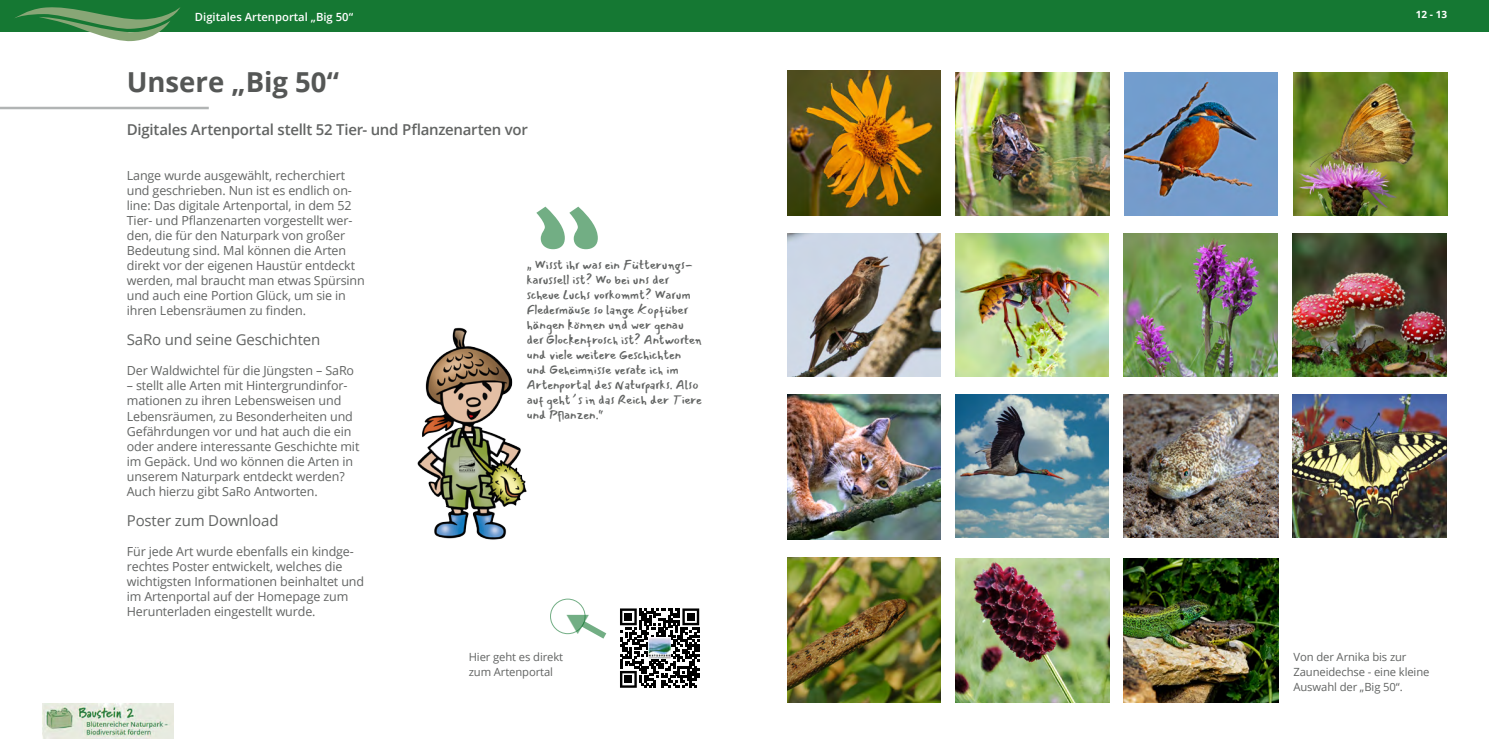
<style>
.page{position:relative;width:1489px;height:745px;background:#fff}
.page>*{position:absolute;margin:0;border:0;box-sizing:border-box;transform-origin:0 0}
.t1{font:700 27.5px "Open Sans";color:#555756}
.t2{font:600 15px "Open Sans";letter-spacing:-.015em;color:#626463}
.t3{font:15px "Open Sans";letter-spacing:-.01em;color:#626463}
.t4{font:12.5px/15px "Open Sans";letter-spacing:-.01em;color:#626463}
.t5{font:12.5px/15px "Mansalva";color:#626463}
.t6{font:11.25px/15px "Open Sans";letter-spacing:-.01em;color:#626463}
.t7{font:600 11.25px "Open Sans";color:#fff}
.t8{font:700 10px "Open Sans";color:#fff}
</style>
<div class="page">
<div style="left:0;top:0;width:1488px;height:32px;background:#157833"></div>
<hr style="left:0;top:107px;width:209px;height:2px;background:#b1b4b4">
<svg style="left:15px;top:7px;width:165px;height:35px"></svg>
<svg style="left:620px;top:608px;width:79px;height:79px"></svg>
<div style="left:624px;top:613px;width:8px;height:7px;background:#000"></div>
<div style="left:687px;top:613px;width:7px;height:7px;background:#000"></div>
<div style="left:624px;top:675px;width:8px;height:7px;background:#000"></div>
<img style="left:648px;top:637px;width:22px;height:21px">
<div style="left:550px;top:598px;width:35px;height:35px;border:1px solid #157833;border-radius:50%"></div>
<img style="left:417px;top:327px;width:110px;height:213px">
<svg style="left:536px;top:206px;width:61px;height:43px"></svg>
<img style="left:43px;top:703px;width:130px;height:34px">
<img style="left:955px;top:72px;width:154px;height:143px">
<img style="left:787px;top:71px;width:153px;height:144px">
<img style="left:1124px;top:72px;width:153px;height:143px">
<img style="left:1123px;top:558px;width:154px;height:143px">
<img style="left:787px;top:233px;width:153px;height:143px">
<img style="left:787px;top:557px;width:153px;height:144px">
<img style="left:787px;top:394px;width:153px;height:145px">
<img style="left:955px;top:233px;width:153px;height:143px">
<img style="left:1123px;top:233px;width:154px;height:143px">
<img style="left:1292px;top:233px;width:154px;height:143px">
<img style="left:955px;top:394px;width:153px;height:143px">
<img style="left:1123px;top:394px;width:154px;height:143px">
<img style="left:955px;top:558px;width:154px;height:143px">
<img style="left:1293px;top:72px;width:153px;height:143px">
<img style="left:1292px;top:394px;width:154px;height:143px">
<svg style="left:566px;top:614px;width:40px;height:24px"></svg>
<p class="t7" style="left:195px;top:9px;width:160px">Digitales Artenportal „Big 50“</p>
<h1 class="t1" style="left:127px;top:63px;width:214px">Unsere „Big 50“</h1>
<p class="t2" style="left:127px;top:119px;width:402px">Digitales Artenportal stellt 52 Tier- und Pflanzenarten vor</p>
<p class="t4" style="left:127px;top:168px;width:239px">Lange wurde ausgewählt, recherchiert und geschrieben. Nun ist es endlich on&shy;line: Das digitale Artenportal, in dem 52<br>Tier- und Pflanzenarten vorgestellt wer&shy;den, die für den Naturpark von großer Bedeutung sind. Mal können die Arten direkt vor der eigenen Haustür entdeckt werden, mal braucht man etwas Spürsinn und auch eine Portion Glück, um sie in ihren Lebensräumen zu finden.</p>
<p class="t3" style="left:127px;top:329px;width:195px">SaRo und seine Geschichten</p>
<p class="t4" style="left:127px;top:363px;width:229px">Der Waldwichtel für die Jüngsten – SaRo</p>
<p class="t4" style="left:127px;top:378px;width:234px">– stellt alle Arten mit Hintergrundinfor&shy;mationen zu ihren Lebensweisen und Lebensräumen, zu Besonderheiten und Gefährdungen vor und hat auch die ein oder andere interessante Geschichte mit im Gepäck. Und wo können die Arten in unserem Naturpark entdeckt werden?<br>Auch hierzu gibt SaRo Antworten.</p>
<p class="t3" style="left:127px;top:509px;width:153px">Poster zum Download</p>
<p class="t4" style="left:127px;top:543px;width:239px">Für jede Art wurde ebenfalls ein kindge&shy;rechtes Poster entwickelt, welches die wichtigsten Informationen beinhaltet und im Artenportal auf der Homepage zum Herunterladen eingestellt wurde.</p>
<p class="t5" style="left:527px;top:257px;width:176px">„ Wisst ihr was ein Fütterungs&shy;karussell ist? Wo bei uns der scheue Luchs vorkommt? Warum<br>Fledermäuse so lange Kopfüber hängen können und wer genau der Glockenfrosch ist? Antworten und viele weitere Geschichten und Geheimnisse verate ich im<br>Artenportal des Naturparks. Also auf geht´s in das Reich der Tiere und Pflanzen.“</p>
<p class="t6" style="left:469px;top:648px;width:96px">Hier geht es direkt zum Artenportal</p>
<p class="t8" style="left:1415px;top:8px;width:33px">12 - 13</p>
<p class="t6" style="left:1293px;top:648px;width:137px">Von der Arnika bis zur<br>Zauneidechse - eine kleine<br>Auswahl der „Big 50“.</p>
</div>
